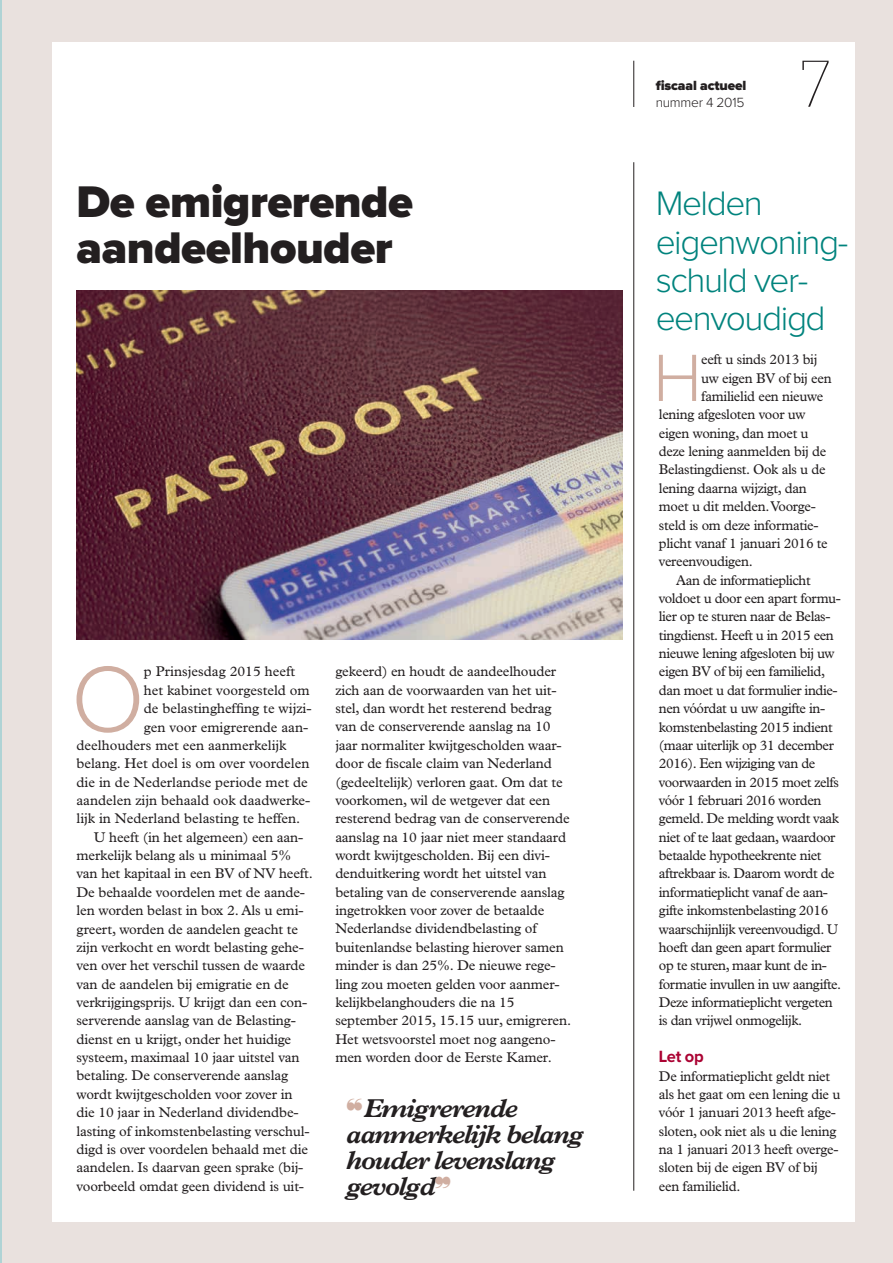
<style>
.page{position:relative;width:893px;height:1263px;background:#fff}
.page>*{position:absolute;margin:0;border:0;box-sizing:border-box;transform-origin:0 0}
.t1{font:300 96.75px "Proxima Nova";color:#d0aea1}
.t2{font:300 69.15px "Proxima Nova";color:#d0aea1}
.t3{font:100 64.2px "Glypha LT Std";color:#231f20}
.t4{font:900 45.9px/45.9px "Proxima Nova";letter-spacing:-.01em;color:#231f20}
.t5{font:300 35.25px/38.2px "Proxima Nova";letter-spacing:-.04em;color:#00837d}
.t6{font:italic 700 25.95px/26px "Plantin Std";letter-spacing:-.05em;color:#231f20}
.t7{font:700 16.8px "Proxima Nova";color:#ab0333}
.t8{font:14.1px/18.3px "Plantin Std";letter-spacing:-.01em;color:#231f20}
.t9{font:14.1px "Plantin Std";letter-spacing:-.03em;color:#231f20}
.t10{font:900 13.8px "Proxima Nova";letter-spacing:-.01em;color:#231f20}
.t11{font:300 13.8px "Proxima Nova";letter-spacing:-.02em;color:#231f20}
.s1{color:#d0aea1}
</style>
<div class="page">
<hr style="left:0;top:0;width:2px;height:1263px;background:#afd3d5">
<div style="left:2px;top:0;width:891px;height:1263px;background:#e9e1de"></div>
<div style="left:53px;top:42px;width:802px;height:1179px;background:#fff"></div>
<hr style="left:633px;top:61px;width:1px;height:46px;background:#231f20">
<hr style="left:633px;top:162px;width:1px;height:1029px;background:#231f20">
<img style="left:77px;top:291px;width:545px;height:349px">
<h3 class="t4" style="left:77px;top:181px;width:338px">De emigrerende aandeelhouder</h3>
<h1 class="t1" style="left:71px;top:655px;width:75px">O</h1>
<p class="t8" style="left:144px;top:663px;width:153px">p Prinsjesdag 2015 heeft</p>
<p class="t8" style="left:144px;top:681px;width:168px">het kabinet voorgesteld om</p>
<p class="t8" style="left:144px;top:699px;width:169px">de belastingheffing te wijzi-</p>
<p class="t8" style="left:144px;top:718px;width:166px">gen voor emigrerende aan-</p>
<p class="t8" style="left:76px;top:736px;width:211px">deelhouders met een aanmerkelijk</p>
<p class="t8" style="left:76px;top:754px;width:235px">belang. Het doel is om over voordelen</p>
<p class="t8" style="left:76px;top:773px;width:233px">die in de Nederlandse periode met de</p>
<p class="t8" style="left:76px;top:791px;width:235px">aandelen zijn behaald ook daadwerke-</p>
<p class="t8" style="left:76px;top:809px;width:225px">lijk in Nederland belasting te heffen.</p>
<p class="t8" style="left:94px;top:828px;width:211px">U heeft (in het algemeen) een aan-</p>
<p class="t8" style="left:76px;top:846px;width:216px">merkelijk belang als u minimaal 5%</p>
<p class="t8" style="left:76px;top:865px;width:238px">van het kapitaal in een BV of NV heeft.</p>
<p class="t8" style="left:76px;top:883px;width:230px">De behaalde voordelen met de aande-</p>
<p class="t8" style="left:76px;top:901px;width:229px">len worden belast in box 2. Als u emi-</p>
<p class="t8" style="left:76px;top:920px;width:223px">greert, worden de aandelen geacht te</p>
<p class="t8" style="left:76px;top:938px;width:229px">zijn verkocht en wordt belasting gehe-</p>
<p class="t8" style="left:76px;top:956px;width:230px">ven over het verschil tussen de waarde</p>
<p class="t8" style="left:76px;top:975px;width:214px">van de aandelen bij emigratie en de</p>
<p class="t8" style="left:76px;top:993px;width:232px">verkrijgingsprijs. U krijgt dan een con-</p>
<p class="t8" style="left:76px;top:1011px;width:221px">serverende aanslag van de Belasting-</p>
<p class="t8" style="left:76px;top:1030px;width:216px">dienst en u krijgt, onder het huidige</p>
<p class="t8" style="left:76px;top:1048px;width:225px">systeem, maximaal 10 jaar uitstel van</p>
<p class="t8" style="left:76px;top:1067px;width:213px">betaling. De conserverende aanslag</p>
<p class="t8" style="left:76px;top:1085px;width:217px">wordt kwijtgescholden voor zover in</p>
<p class="t8" style="left:76px;top:1103px;width:224px">die 10 jaar in Nederland dividendbe-</p>
<p class="t8" style="left:76px;top:1122px;width:235px">lasting of inkomstenbelasting verschul-</p>
<p class="t8" style="left:76px;top:1140px;width:233px">digd is over voordelen behaald met die</p>
<p class="t8" style="left:76px;top:1158px;width:228px">aandelen. Is daarvan geen sprake (bij-</p>
<p class="t8" style="left:76px;top:1177px;width:229px">voorbeeld omdat geen dividend is uit-</p>
<p class="t8" style="left:335px;top:662px;width:237px">gekeerd) en houdt de aandeelhouder zich aan de voorwaarden van het uit&shy;stel, dan wordt het resterend bedrag van de conserverende aanslag na 10 jaar normaliter kwijtgescholden waar&shy;door de fiscale claim van Nederland (gedeeltelijk) verloren gaat. Om dat te voorkomen, wil de wetgever dat een resterend bedrag van de conserverende aanslag na 10 jaar niet meer standaard wordt kwijtgescholden. Bij een divi&shy;denduitkering wordt het uitstel van betaling van de conserverende aanslag ingetrokken voor zover de betaalde Nederlandse dividendbelasting of buitenlandse belasting hierover samen minder is dan 25%. De nieuwe rege&shy;ling zou moeten gelden voor aanmer&shy;kelijkbelanghouders die na 15 september 2015, 15.15 uur, emigreren.<br>Het wetsvoorstel moet nog aangeno&shy;men worden door de Eerste Kamer.</p>
<h3 class="t6" style="left:346px;top:1095px;width:239px"><span class="s1">❝</span>Emigrerende aanmerkelijk belang houder levenslang gevolgd</h3>
<p class="t10" style="left:656px;top:79px;width:92px">fiscaal actueel</p>
<p class="t11" style="left:656px;top:96px;width:90px">nummer 4 2015</p>
<h3 class="t3" style="left:799px;top:47px;width:34px">7</h3>
<h3 class="t5" style="left:656px;top:186px;width:194px">Melden eigenwoning&shy;schuld ver&shy;eenvoudigd</h3>
<h2 class="t2" style="left:653px;top:346px;width:50px">H</h2>
<p class="t8" style="left:701px;top:350px;width:118px">eeft u sinds 2013 bij</p>
<p class="t8" style="left:701px;top:369px;width:132px">uw eigen BV of bij een</p>
<p class="t8" style="left:701px;top:387px;width:124px">familielid een nieuwe</p>
<p class="t8" style="left:659px;top:405px;width:148px">lening afgesloten voor uw</p>
<p class="t8" style="left:659px;top:424px;width:151px">eigen woning, dan moet u</p>
<p class="t8" style="left:659px;top:442px;width:169px">deze lening aanmelden bij de</p>
<p class="t8" style="left:659px;top:461px;width:168px">Belastingdienst. Ook als u de</p>
<p class="t8" style="left:659px;top:479px;width:149px">lening daarna wijzigt, dan</p>
<p class="t8" style="left:659px;top:497px;width:158px">moet u dit melden. Voorge-</p>
<p class="t8" style="left:659px;top:516px;width:161px">steld is om deze informatie-</p>
<p class="t8" style="left:659px;top:534px;width:170px">plicht vanaf 1 januari 2016 te</p>
<p class="t8" style="left:659px;top:552px;width:95px">vereenvoudigen.</p>
<p class="t9" style="left:676px;top:572px;width:136px">Aan de informatieplicht</p>
<p class="t9" style="left:659px;top:590px;width:183px">voldoet u door een apart formu-</p>
<p class="t9" style="left:659px;top:608px;width:173px">lier op te sturen naar de Belas-</p>
<p class="t9" style="left:659px;top:627px;width:176px">tingdienst. Heeft u in 2015 een</p>
<p class="t9" style="left:659px;top:645px;width:177px">nieuwe lening afgesloten bij uw</p>
<p class="t9" style="left:659px;top:664px;width:168px">eigen BV of bij een familielid,</p>
<p class="t9" style="left:659px;top:682px;width:180px">dan moet u dat formulier indie-</p>
<p class="t9" style="left:659px;top:700px;width:168px">nen vóórdat u uw aangifte in-</p>
<p class="t9" style="left:659px;top:719px;width:175px">komstenbelasting 2015 indient</p>
<p class="t9" style="left:659px;top:737px;width:176px">(maar uiterlijk op 31 december</p>
<p class="t9" style="left:659px;top:755px;width:158px">2016). Een wijziging van de</p>
<p class="t9" style="left:659px;top:774px;width:181px">voorwaarden in 2015 moet zelfs</p>
<p class="t9" style="left:659px;top:792px;width:164px">vóór 1 februari 2016 worden</p>
<p class="t9" style="left:659px;top:810px;width:181px">gemeld. De melding wordt vaak</p>
<p class="t9" style="left:659px;top:829px;width:178px">niet of te laat gedaan, waardoor</p>
<p class="t9" style="left:659px;top:847px;width:164px">betaalde hypotheekrente niet</p>
<p class="t9" style="left:659px;top:866px;width:177px">aftrekbaar is. Daarom wordt de</p>
<p class="t9" style="left:659px;top:884px;width:171px">informatieplicht vanaf de aan-</p>
<p class="t9" style="left:659px;top:902px;width:171px">gifte inkomstenbelasting 2016</p>
<p class="t9" style="left:659px;top:921px;width:181px">waarschijnlijk vereenvoudigd. U</p>
<p class="t9" style="left:659px;top:939px;width:174px">hoeft dan geen apart formulier</p>
<p class="t9" style="left:659px;top:957px;width:170px">op te sturen, maar kunt de in-</p>
<p class="t9" style="left:659px;top:976px;width:184px">formatie invullen in uw aangifte.</p>
<p class="t9" style="left:659px;top:994px;width:175px">Deze informatieplicht vergeten</p>
<p class="t9" style="left:659px;top:1012px;width:145px">is dan vrijwel onmogelijk.</p>
<p class="t7" style="left:659px;top:1049px;width:46px">Let op</p>
<p class="t8" style="left:659px;top:1067px;width:183px">De informatieplicht geldt niet als het gaat om een lening die u vóór 1 januari 2013 heeft afge&shy;sloten, ook niet als u die lening na 1 januari 2013 heeft overge&shy;sloten bij de eigen BV of bij een familielid.</p>
</div>
